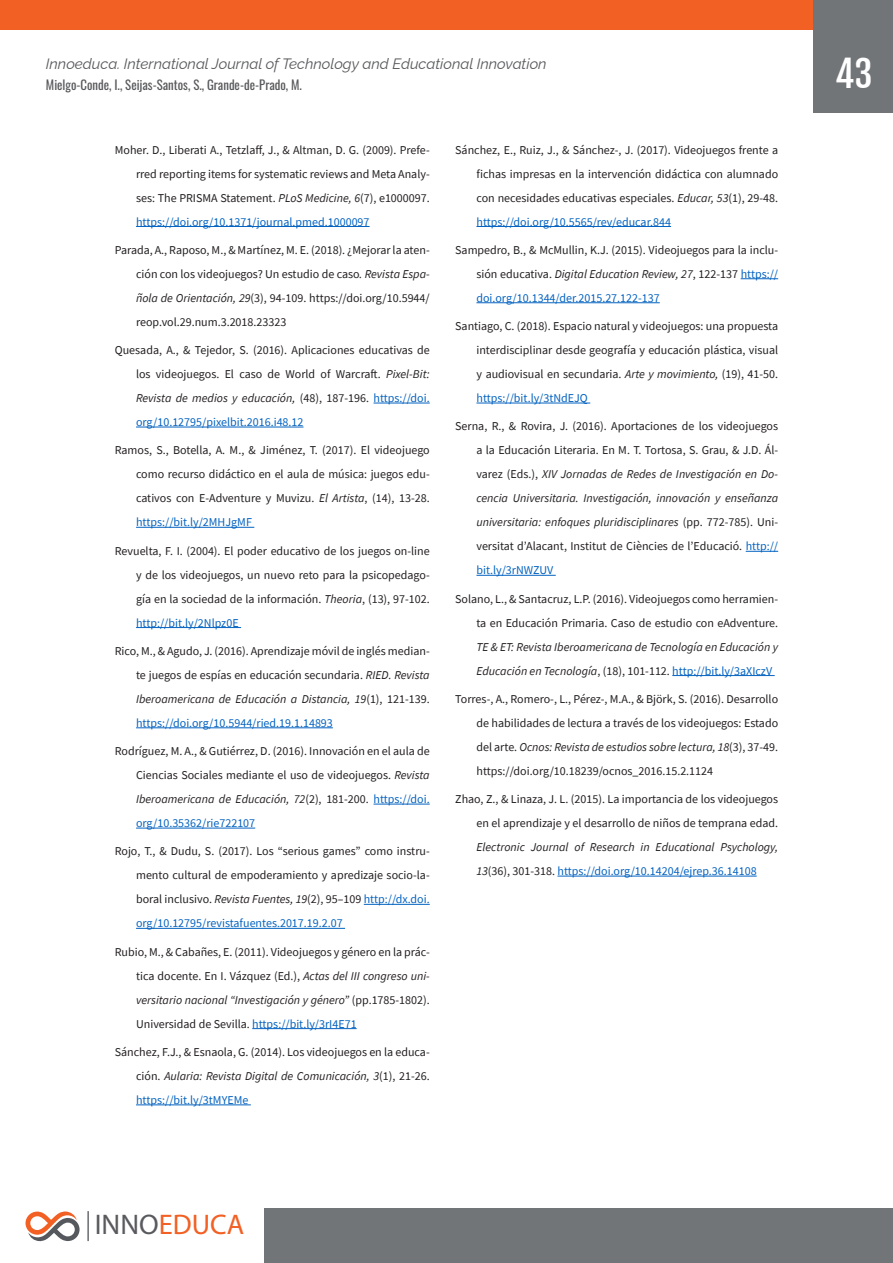
<style>
.page{position:relative;width:893px;height:1263px;background:#fff}
.page>*{position:absolute;margin:0;border:0;box-sizing:border-box;transform-origin:0 0}
.t1{font:36px "Fjalla One";color:#fff}
.t2{font:28.5px "Myriad Pro";color:#f26024}
.t3{font:italic 15px "Raleway";color:#57585a}
.t4{font:12.75px "Oswald";color:#57585a}
.REFERENCIAS{font:12px/24px "Source Sans Pro";color:#231f20;text-align:justify}
.s1{font-style:italic}
.s2{color:#0563c1}
.s3{color:#585a5e}
</style>
<div class="page">
<div style="left:0;top:0;width:893px;height:30px;background:#f26024"></div>
<hr style="left:0;top:0;width:1px;height:112px;background:#727578">
<div style="left:814px;top:0;width:79px;height:112px;background:#727578"></div>
<div style="left:264px;top:1209px;width:629px;height:54px;background:#727578"></div>
<img style="left:87px;top:1211px;width:2px;height:30px">
<svg style="left:26px;top:1211px;width:54px;height:30px"></svg>
<hr style="left:136px;top:226px;width:234px;height:1px;background:#0563c1">
<hr style="left:374px;top:403px;width:56px;height:1px;background:#0563c1">
<hr style="left:136px;top:427px;width:167px;height:1px;background:#0563c1">
<hr style="left:136px;top:527px;width:118px;height:1px;background:#0563c1">
<hr style="left:136px;top:627px;width:105px;height:1px;background:#0563c1">
<hr style="left:136px;top:727px;width:197px;height:1px;background:#0563c1">
<hr style="left:374px;top:804px;width:56px;height:1px;background:#0563c1">
<hr style="left:136px;top:828px;width:119px;height:1px;background:#0563c1">
<hr style="left:364px;top:904px;width:66px;height:1px;background:#0563c1">
<hr style="left:136px;top:928px;width:209px;height:1px;background:#0563c1">
<hr style="left:252px;top:1028px;width:105px;height:1px;background:#0563c1">
<hr style="left:136px;top:1104px;width:115px;height:1px;background:#0563c1">
<hr style="left:476px;top:226px;width:195px;height:1px;background:#0563c1">
<hr style="left:741px;top:278px;width:37px;height:1px;background:#0563c1">
<hr style="left:476px;top:302px;width:184px;height:1px;background:#0563c1">
<hr style="left:476px;top:403px;width:114px;height:1px;background:#0563c1">
<hr style="left:746px;top:551px;width:32px;height:1px;background:#0563c1">
<hr style="left:476px;top:575px;width:80px;height:1px;background:#0563c1">
<hr style="left:672px;top:675px;width:103px;height:1px;background:#0563c1">
<hr style="left:557px;top:876px;width:200px;height:1px;background:#0563c1">
<p class="t3" style="left:46px;top:51px;width:502px">Innoeduca. International Journal of Technology and Educational Innovation</p>
<p class="t4" style="left:46px;top:74px;width:258px">Mielgo-Conde, I., Seijas-Santos, S., Grande-de-Prado, M.</p>
<p class="REFERENCIAS" style="left:136px;top:138px;width:295px;text-indent:-21px">Moher. D., Liberati A., Tetzlaff, J., &amp; Altman, D. G. (2009). Prefe&shy;rred reporting items for systematic reviews and Meta Analy&shy;ses: The PRISMA Statement. <span class="s1">PLoS Medicine, 6</span>(7), e1000097. <span class="s2">https://doi.org/10.1371/journal.pmed.1000097</span></p>
<p class="REFERENCIAS" style="left:136px;top:238px;width:295px;text-indent:-21px">Parada, A., Raposo, M., &amp; Martínez, M. E. (2018). ¿Mejorar la aten&shy;ción con los videojuegos? Un estudio de caso<span class="s1">. Revista Espa&shy;ñola de Orientación, 29</span>(3), 94-109. https://doi.org/10.5944/ reop.vol.29.num.3.2018.23323</p>
<p class="REFERENCIAS" style="left:136px;top:338px;width:295px;text-indent:-21px">Quesada, A., &amp; Tejedor, S. (2016). Aplicaciones educativas de los videojuegos. El caso de World of Warcraft. <span class="s1">Pixel-Bit:<br>Revista de medios y educación,</span> (48), 187-196. <span class="s2">https://doi. org/10.12795/pixelbit.2016.i48.12</span></p>
<p class="REFERENCIAS" style="left:136px;top:438px;width:295px;text-indent:-21px">Ramos, S., Botella, A. M., &amp; Jiménez, T. (2017). El videojuego como recurso didáctico en el aula de música: juegos edu&shy;cativos con E-Adventure y Muvizu. <span class="s1">El Artista</span>, (14), 13-28. <span class="s2">https://bit.ly/2MHJgMF</span></p>
<p class="REFERENCIAS" style="left:136px;top:539px;width:295px;text-indent:-21px">Revuelta, F. I. (2004). El poder educativo de los juegos on-line y de los videojuegos, un nuevo reto para la psicopedago&shy;gía en la sociedad de la información. <span class="s1">Theoria</span>, (13), 97-102. <span class="s2">http://bit.ly/2Nlpz0E</span></p>
<p class="REFERENCIAS" style="left:136px;top:639px;width:295px;text-indent:-21px">Rico, M., &amp; Agudo, J. (2016). Aprendizaje móvil de inglés median&shy;te juegos de espías en educación secundaria. <span class="s1">RIED. Revista Iberoamericana de Educación a Distancia, 19</span>(1), 121-139. <span class="s2">https://doi.org/10.5944/ried.19.1.14893</span></p>
<p class="REFERENCIAS" style="left:136px;top:739px;width:295px;text-indent:-21px">Rodríguez, M. A., &amp; Gutiérrez, D. (2016). Innovación en el aula de Ciencias Sociales mediante el uso de videojuegos. <span class="s1">Revista Iberoamericana de Educación, 72</span>(2), 181-200. <span class="s2">https://doi. org/10.35362/rie722107</span></p>
<p class="REFERENCIAS" style="left:136px;top:839px;width:295px;text-indent:-21px">Rojo, T., &amp; Dudu, S. (2017). Los “serious games” como instru&shy;mento cultural de empoderamiento y apredizaje socio-la&shy;boral inclusivo. <span class="s1">Revista Fuentes, 19</span>(2), 95–109 <span class="s2">http://dx.doi. org/10.12795/revistafuentes.2017.19.2.07</span></p>
<p class="REFERENCIAS" style="left:136px;top:940px;width:295px;text-indent:-21px">Rubio, M., &amp; Cabañes, E. (2011). Videojuegos y género en la prác&shy;tica docente. En I. Vázquez (Ed.), <span class="s1">Actas del III congreso uni&shy;versitario nacional “Investigación y género”</span> (pp.1785-1802).<br>Universidad de Sevilla. <span class="s2">https://bit.ly/3rI4E71</span></p>
<p class="REFERENCIAS" style="left:136px;top:1040px;width:295px;text-indent:-21px">Sánchez, F.J., &amp; Esnaola, G. (2014). Los videojuegos en la educa&shy;ción. <span class="s1">Aularia: Revista Digital de Comunicación, 3</span>(1), 21-26. <span class="s2">https://bit.ly/3tMYEMe</span></p>
<p class="REFERENCIAS" style="left:476px;top:138px;width:303px;text-indent:-21px">Sánchez, E., Ruiz, J., &amp; Sánchez-, J. (2017). Videojuegos frente a fichas impresas en la intervención didáctica con alumnado con necesidades educativas especiales. <span class="s1">Educar, 53</span>(1), 29-48. <span class="s2">https://doi.org/10.5565/rev/educar.844</span></p>
<p class="REFERENCIAS" style="left:476px;top:238px;width:303px;text-indent:-21px">Sampedro, B., &amp; McMullin, K.J. (2015). Videojuegos para la inclu&shy;sión educativa. <span class="s1">Digital Education Review, 27</span>, 122-137 <span class="s2">https:// doi.org/10.1344/der.2015.27.122-137</span></p>
<p class="REFERENCIAS" style="left:476px;top:314px;width:303px;text-indent:-21px">Santiago, C. (2018). Espacio natural y videojuegos: una propuesta interdisciplinar desde geografía y educación plástica, visual y audiovisual en secundaria. <span class="s1">Arte y movimiento,</span> (19), 41-50. <span class="s2">https://bit.ly/3tNdEJQ</span></p>
<p class="REFERENCIAS" style="left:476px;top:414px;width:303px;text-indent:-21px">Serna, R., &amp; Rovira, J. (2016). Aportaciones de los videojuegos a la Educación Literaria. En M. T. Tortosa, S. Grau, &amp; J.D. Ál&shy;varez (Eds.), <span class="s1">XIV Jornadas de Redes de Investigación en Do&shy;cencia Universitaria. Investigación, innovación y enseñanza universitaria: enfoques pluridisciplinares</span> (pp. 772-785). Uni&shy;versitat d’Alacant, Institut de Ciències de l’Educació. <span class="s2">http:// bit.ly/3rNWZUV</span></p>
<p class="REFERENCIAS" style="left:476px;top:587px;width:303px;text-indent:-21px">Solano, L., &amp; Santacruz, L.P. (2016). Videojuegos como herramien&shy;ta en Educación Primaria. Caso de estudio con eAdventure.<br><span class="s1">TE &amp; ET: Revista Iberoamericana de Tecnología en Educación y Educación en Tecnología</span>, (18), 101-112. <span class="s2">http://bit.ly/3aXIczV</span></p>
<p class="REFERENCIAS" style="left:476px;top:687px;width:303px;text-indent:-21px">Torres-, A., Romero-, L., Pérez-, M.A., &amp; Björk, S. (2016). Desarrollo de habilidades de lectura a través de los videojuegos: Estado del arte. <span class="s1">Ocnos: Revista de estudios sobre lectura, 18</span>(3), 37-49. https://doi.org/10.18239/ocnos_2016.15.2.1124</p>
<p class="REFERENCIAS" style="left:476px;top:787px;width:303px;text-indent:-21px">Zhao, Z., &amp; Linaza, J. L. (2015). La importancia de los videojuegos en el aprendizaje y el desarrollo de niños de temprana edad.<br><span class="s1">Electronic Journal of Research in Educational Psychology, 13</span>(36), 301-318. <span class="s2">https://doi.org/10.14204/ejrep.36.14108</span></p>
<h2 class="t2" style="left:95px;top:1207px;width:151px"><span class="s3">INNO</span>EDUCA</h2>
<h1 class="t1" style="left:835px;top:52px;width:39px">43</h1>
</div>
